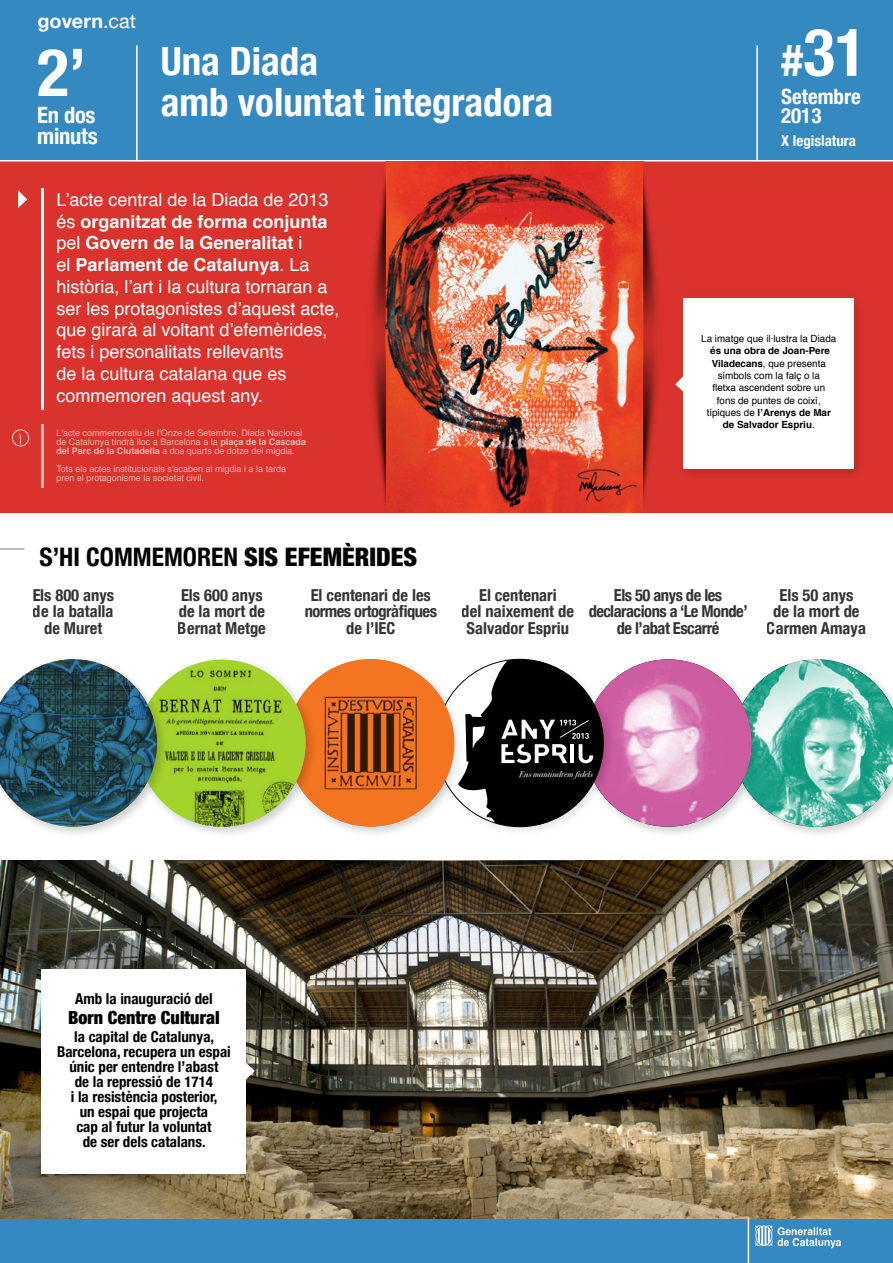
<style>
.page{position:relative;width:893px;height:1263px;background:#fff}
.page>*{position:absolute;margin:0;border:0;box-sizing:border-box;transform-origin:0 0}
.t1{font:700 condensed 66px "Helvetica Neue";color:#fff}
.t2{font:700 condensed 39px/40.5px "Helvetica Neue";color:#fff}
.t3{font:700 condensed 25.5px "Helvetica Neue";color:#000}
.t4{font:700 condensed 22.5px "Helvetica Neue";letter-spacing:-.01em;color:#fff}
.t5{font:700 condensed 21px "Helvetica Neue";color:#fff}
.t6{font:700 19.8px "Helvetica Neue";color:#fff}
.t7{font:18px/21.8px "Helvetica";color:#fff}
.t8{font:900 condensed 18px "Helvetica Neue";color:#000}
.t9{font:700 condensed 16.5px/16.5px "Helvetica Neue";color:#000;text-align:center}
.t10{font:700 condensed 16.5px/16.5px "Helvetica Neue";letter-spacing:-.03em;color:#000;text-align:center}
.t11{font:700 condensed 15px/15px "Helvetica Neue";color:#000;text-align:center}
.t12{font:700 condensed 15px "Helvetica Neue";color:#fff}
.t13{font:9.9px "Helvetica";color:#000}
.t14{font:700 9.9px "Helvetica";color:#000}
.t15{font:9px/9px "Helvetica";color:#fff}
.t16{font:8.55px "Bodoni Svty Two ITCTT Book Ita";letter-spacing:.02em;color:#fff}
.s1{font-weight:400}
.s2{font-weight:700}
.s3{font-size:45px}
.s4{font-weight:900}
</style>
<div class="page">
<div style="left:0;top:1219px;width:893px;height:44px;background:#3489c1"></div>
<hr style="left:748px;top:1214px;width:1px;height:49px;background:#fff">
<svg style="left:755px;top:1225px;width:86px;height:23px"></svg>
<div style="left:0;top:160px;width:893px;height:352px;background:#da322c"></div>
<img style="left:0;top:861px;width:893px;height:357px">
<div style="left:728px;top:655px;width:165px;height:183px;background:#000;opacity:.1"></div>
<svg style="left:764px;top:660px;width:129px;height:167px;background:#7ac7b8"></svg>
<div style="left:0;top:0;width:893px;height:162px;background:#3489c1"></div>
<hr style="left:136px;top:45px;width:2px;height:116px;background:#fff">
<hr style="left:756px;top:45px;width:2px;height:116px;background:#fff">
<svg style="left:0;top:549px;width:25px;height:1px"></svg>
<div style="left:580px;top:655px;width:184px;height:183px;background:#000;opacity:.1"></div>
<svg style="left:584px;top:659px;width:168px;height:168px;background:#d782b6"></svg>
<div style="left:431px;top:655px;width:184px;height:183px;background:#000;opacity:.1"></div>
<svg style="left:466px;top:659px;width:137px;height:168px"></svg>
<div style="left:283px;top:655px;width:183px;height:183px;background:#000;opacity:.1"></div>
<div style="left:287px;top:659px;width:167px;height:168px;background:#f47521;border-radius:50%"></div>
<div style="left:134px;top:655px;width:184px;height:183px;background:#000;opacity:.1"></div>
<svg style="left:138px;top:660px;width:168px;height:167px;background:#91ba27"></svg>
<img style="left:367px;top:162px;width:295px;height:351px">
<hr style="left:42px;top:188px;width:2px;height:221px;background:#fff">
<hr style="left:42px;top:424px;width:2px;height:64px;background:#fff">
<svg style="left:12px;top:429px;width:17px;height:18px"></svg>
<div style="left:36px;top:963px;width:221px;height:222px;background:#000;opacity:.15"></div>
<div style="left:41px;top:969px;width:205px;height:205px;background:#fff"></div>
<div style="left:678px;top:294px;width:187px;height:186px;background:#000;opacity:.15"></div>
<div style="left:684px;top:299px;width:170px;height:170px;background:#fff"></div>
<svg style="left:675px;top:375px;width:9px;height:18px"></svg>
<svg style="left:246px;top:1062px;width:9px;height:18px"></svg>
<svg style="left:18px;top:190px;width:10px;height:18px"></svg>
<div style="left:0;top:655px;width:169px;height:183px;background:#000;opacity:.1"></div>
<svg style="left:0;top:659px;width:157px;height:168px;background:#496d79"></svg>
<img style="left:324px;top:696px;width:93px;height:94px">
<img style="left:285px;top:861px;width:323px;height:17px">
<p class="t6" style="left:38px;top:5px;width:100px">govern<span class="s1">.cat</span></p>
<p class="t1" style="left:37px;top:18px;width:50px">2’</p>
<p class="t4" style="left:37px;top:96px;width:60px">En dos</p>
<p class="t4" style="left:37px;top:117px;width:62px">minuts</p>
<p class="t2" style="left:161px;top:38px;width:394px">Una Diada<br>amb voluntat integradora</p>
<p class="t7" style="left:56px;top:189px;width:285px">L’acte central de la Diada de 2013 és <span class="s2">organitzat de forma conjunta </span>pel <span class="s2">Govern de la Generalitat</span> i<br>el <span class="s2">Parlament de Catalunya</span>. La història, l’art i la cultura tornaran a ser les protagonistes d’aquest acte, que girarà al voltant d’efemèrides, fets i personalitats rellevants<br>de la cultura catalana que es commemoren aquest any.</p>
<p class="t15" style="left:56px;top:428px;width:251px">L'acte commemoratiu de l'Onze de Setembre, Diada Nacional de Catalunya tindrà lloc a Barcelona a la <span class="s2">plaça de la Cascada del Parc de la Ciutadella</span> a dos quarts de dotze del migdia.</p>
<p class="t15" style="left:56px;top:464px;width:231px">Tots els actes institucionals s'acaben al migdia i a la tarda pren el protagonisme la societat civil.</p>
<p class="t1" style="left:782px;top:-2px;width:86px"><span class="s3">#</span>31</p>
<p class="t5" style="left:781px;top:79px;width:81px">Setembre</p>
<p class="t5" style="left:781px;top:98px;width:42px">2013</p>
<p class="t12" style="left:781px;top:129px;width:76px">X legislatura</p>
<p class="t13" style="left:701px;top:331px;width:137px">La imatge que il·lustra la Diada</p>
<p class="t14" style="left:710px;top:343px;width:121px">és una obra de Joan-Pere</p>
<p class="t13" style="left:712px;top:356px;width:116px"><span class="s2">Viladecans</span>, que presenta</p>
<p class="t13" style="left:718px;top:368px;width:104px">símbols com la falç o la</p>
<p class="t13" style="left:712px;top:380px;width:114px">fletxa ascendent sobre un</p>
<p class="t13" style="left:717px;top:392px;width:105px">fons de puntes de coixí,</p>
<p class="t14" style="left:707px;top:404px;width:126px"><span class="s1">típiques de</span> l’Arenys de Mar</p>
<p class="t14" style="left:723px;top:417px;width:93px">de Salvador Espriu<span class="s1">.</span></p>
<p class="t3" style="left:39px;top:536px;width:379px">S’HI COMMEMOREN <span class="s4">SIS EFEMÈRIDES</span></p>
<p class="t9" style="left:178px;top:586px;width:89px;text-align:left">Els 600 anys de la mort de<br>Bernat Metge</p>
<p class="t9" style="left:305px;top:586px;width:134px">El centenari de les normes ortogràfiques de l’IEC</p>
<p class="t9" style="left:462px;top:586px;width:114px">El centenari<br>del naixement de<br>Salvador Espriu</p>
<p class="t10" style="left:589px;top:586px;width:161px">Els 50 anys de les declaracions a ‘Le Monde’ de l’abat Escarré</p>
<p class="t9" style="left:767px;top:586px;width:101px">Els 50 anys<br>de la mort de<br>Carmen Amaya</p>
<p class="t9" style="left:32px;top:586px;width:83px">Els 800 anys de la batalla de Muret</p>
<p class="t11" style="left:75px;top:990px;width:139px">Amb la inauguració del</p>
<p class="t8" style="left:68px;top:1002px;width:153px">Born Centre Cultural</p>
<p class="t11" style="left:57px;top:1028px;width:175px">la capital de Catalunya,<br>Barcelona, recupera un espai únic per entendre l’abast</p>
<p class="t11" style="left:75px;top:1073px;width:140px">de la repressió de 1714</p>
<p class="t11" style="left:71px;top:1088px;width:148px">i la resistència posterior,</p>
<p class="t11" style="left:80px;top:1103px;width:130px">un espai que projecta</p>
<p class="t11" style="left:76px;top:1118px;width:137px">cap al futur la voluntat</p>
<p class="t11" style="left:83px;top:1133px;width:124px">de ser dels catalans.</p>
<p class="t16" style="left:519px;top:766px;width:76px">Ens mantindrem fidels</p>
</div>
